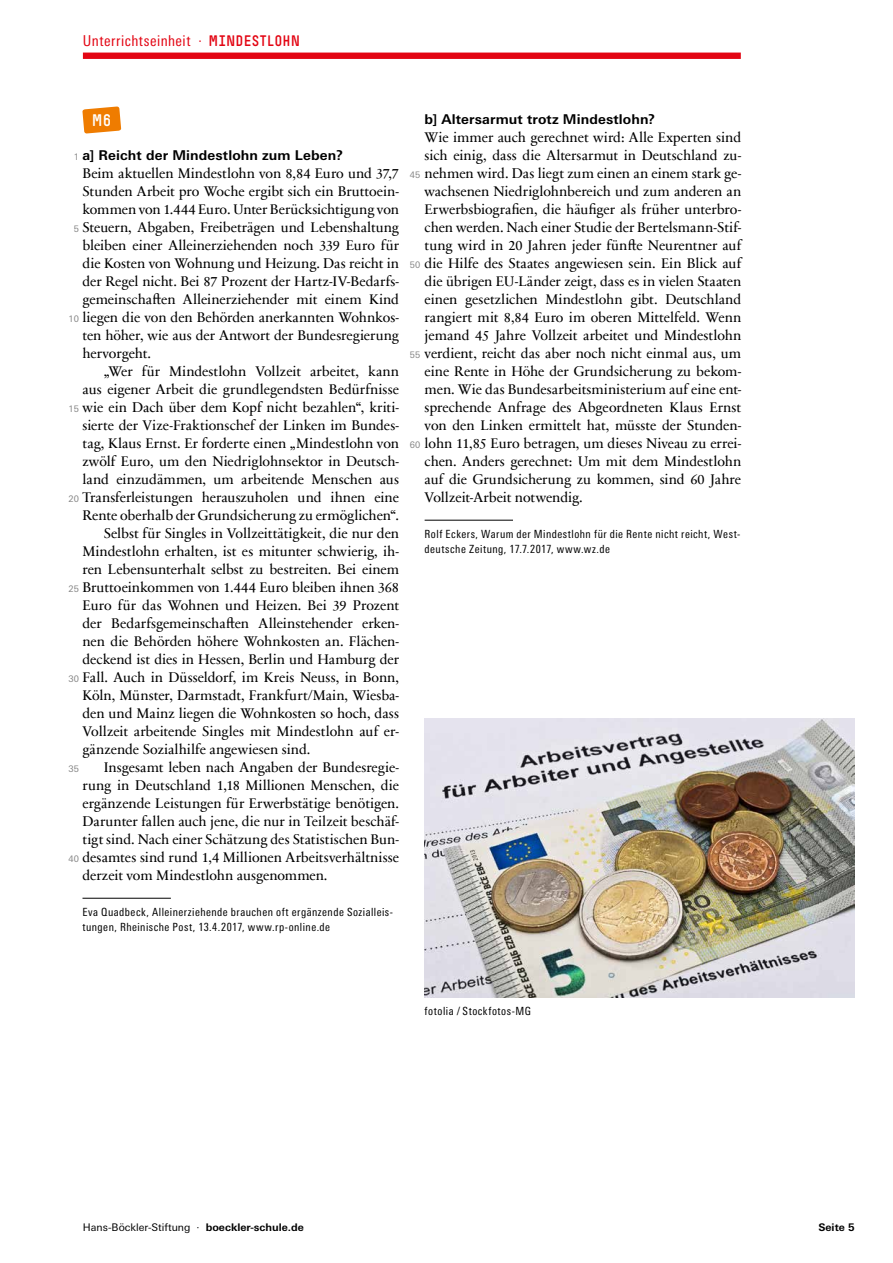
<style>
.page{position:relative;width:893px;height:1263px;background:#fff}
.page>*{position:absolute;margin:0;border:0;box-sizing:border-box;transform-origin:0 0}
.t1{font:16.5px "Simple HBS";color:#fff}
.t2{font:condensed 15px "Univers Next Pro";letter-spacing:.035em;color:#e30513}
.t3{font:14.25px/18px "Sabon Next Com";letter-spacing:-.005em;color:#000;text-align:justify}
.t4{font:700 13.5px "Univers Next Pro";letter-spacing:.01em;color:#000}
.t5{font:condensed 11.25px/15px "Univers Next Pro";letter-spacing:.04em;color:#000}
.t6{font:10.5px "Univers Next Pro";color:#000}
.t7{font:700 10.5px "Univers Next Pro";color:#000}
.t8{font:9px "Univers Next Pro";color:#878787}
.s1{font-family:"Simple HBS";font-stretch:normal}
.s2{font-weight:700}
</style>
<div class="page">
<div style="left:83px;top:53px;width:658px;height:6px;background:#e30513"></div>
<svg style="left:82px;top:106px;width:39px;height:28px"></svg>
<hr style="left:82px;top:898px;width:89px;height:1px;background:#000">
<hr style="left:425px;top:520px;width:88px;height:1px;background:#000">
<img style="left:425px;top:718px;width:430px;height:279px">
<p class="t2" style="left:83px;top:32px;width:219px">Unterrichtseinheit · <span class="s1">MINDESTLOHN</span></p>
<p class="t1" style="left:92px;top:111px;width:21px">M6</p>
<p class="t4" style="left:82px;top:147px;width:262px">a] Reicht der Mindestlohn zum Leben?</p>
<p class="t3" style="left:82px;top:164px;width:318px">Beim aktuellen Mindestlohn von 8,84 Euro und 37,7<br>Stunden Arbeit pro Woche ergibt sich ein Bruttoein&shy;kommen von 1.444 Euro. Unter Berücksichtigung von Steuern, Abgaben, Freibeträgen und Lebenshaltung bleiben einer Alleinerziehenden noch 339 Euro für die Kosten von Wohnung und Heizung. Das reicht in der Regel nicht. Bei 87 Prozent der Hartz-IV-Bedarfs&shy;gemeinschaften Alleinerziehender mit einem Kind liegen die von den Behörden anerkannten Wohnkos&shy;ten höher, wie aus der Antwort der Bundesregierung hervorgeht.</p>
<p class="t3" style="left:104px;top:362px;width:297px">„Wer für Mindestlohn Vollzeit arbeitet, kann</p>
<p class="t3" style="left:82px;top:380px;width:318px">aus eigener Arbeit die grundlegendsten Bedürfnisse</p>
<p class="t3" style="left:82px;top:398px;width:318px">wie ein Dach über dem Kopf nicht bezahlen“, kriti-</p>
<p class="t3" style="left:82px;top:416px;width:318px">sierte der Vize-Fraktionschef der Linken im Bundes-</p>
<p class="t3" style="left:82px;top:434px;width:318px">tag, Klaus Ernst. Er forderte einen „Mindestlohn von</p>
<p class="t3" style="left:82px;top:452px;width:318px">zwölf Euro, um den Niedriglohnsektor in Deutsch-</p>
<p class="t3" style="left:82px;top:470px;width:318px">land einzudämmen, um arbeitende Menschen aus</p>
<p class="t3" style="left:82px;top:488px;width:318px">Transferleistungen herauszuholen und ihnen eine</p>
<p class="t3" style="left:82px;top:506px;width:318px">Rente oberhalb der Grundsicherung zu ermöglichen“.</p>
<p class="t3" style="left:104px;top:524px;width:297px">Selbst für Singles in Vollzeittätigkeit, die nur den</p>
<p class="t3" style="left:82px;top:542px;width:318px">Mindestlohn erhalten, ist es mitunter schwierig, ih-</p>
<p class="t3" style="left:82px;top:560px;width:318px">ren Lebensunterhalt selbst zu bestreiten. Bei einem</p>
<p class="t3" style="left:82px;top:578px;width:318px">Bruttoeinkommen von 1.444 Euro bleiben ihnen 368</p>
<p class="t3" style="left:82px;top:596px;width:318px">Euro für das Wohnen und Heizen. Bei 39 Prozent</p>
<p class="t3" style="left:82px;top:614px;width:318px">der Bedarfsgemeinschaften Alleinstehender erken-</p>
<p class="t3" style="left:82px;top:632px;width:318px">nen die Behörden höhere Wohnkosten an. Flächen-</p>
<p class="t3" style="left:82px;top:650px;width:318px">deckend ist dies in Hessen, Berlin und Hamburg der</p>
<p class="t3" style="left:82px;top:668px;width:318px">Fall. Auch in Düsseldorf, im Kreis Neuss, in Bonn,</p>
<p class="t3" style="left:82px;top:686px;width:318px">Köln, Münster, Darmstadt, Frankfurt/Main, Wiesba-</p>
<p class="t3" style="left:82px;top:704px;width:318px">den und Mainz liegen die Wohnkosten so hoch, dass</p>
<p class="t3" style="left:82px;top:722px;width:318px">Vollzeit arbeitende Singles mit Mindestlohn auf er-</p>
<p class="t3" style="left:82px;top:740px;width:229px">gänzende Sozialhilfe angewiesen sind.</p>
<p class="t3" style="left:104px;top:758px;width:297px">Insgesamt leben nach Angaben der Bundesregie-</p>
<p class="t3" style="left:82px;top:776px;width:318px">rung in Deutschland 1,18 Millionen Menschen, die</p>
<p class="t3" style="left:82px;top:794px;width:318px">ergänzende Leistungen für Erwerbstätige benötigen.</p>
<p class="t3" style="left:82px;top:812px;width:318px">Darunter fallen auch jene, die nur in Teilzeit beschäf-</p>
<p class="t3" style="left:82px;top:830px;width:318px">tigt sind. Nach einer Schätzung des Statistischen Bun-</p>
<p class="t3" style="left:82px;top:848px;width:318px">desamtes sind rund 1,4 Millionen Arbeitsverhältnisse</p>
<p class="t3" style="left:82px;top:866px;width:247px">derzeit vom Mindestlohn ausgenommen.</p>
<p class="t5" style="left:82px;top:905px;width:312px">Eva Quadbeck, Alleinerziehende brauchen oft ergänzende Sozialleis&shy;tungen, Rheinische Post, 13.4.2017, www.rp-online.de</p>
<p class="t8" style="left:74px;top:152px;width:7px">1</p>
<p class="t8" style="left:74px;top:224px;width:7px">5</p>
<p class="t8" style="left:69px;top:314px;width:12px">10</p>
<p class="t8" style="left:69px;top:404px;width:12px">15</p>
<p class="t8" style="left:69px;top:494px;width:12px">20</p>
<p class="t8" style="left:69px;top:584px;width:12px">25</p>
<p class="t8" style="left:69px;top:674px;width:12px">30</p>
<p class="t8" style="left:69px;top:764px;width:12px">35</p>
<p class="t8" style="left:69px;top:854px;width:12px">40</p>
<p class="t4" style="left:425px;top:111px;width:232px">b] Altersarmut trotz Mindestlohn?</p>
<p class="t3" style="left:425px;top:128px;width:318px">Wie immer auch gerechnet wird: Alle Experten sind sich einig, dass die Altersarmut in Deutschland zu&shy;nehmen wird. Das liegt zum einen an einem stark ge&shy;wachsenen Niedriglohnbereich und zum anderen an Erwerbsbiografien, die häufiger als früher unterbro&shy;chen werden. Nach einer Studie der Bertelsmann-Stif&shy;tung wird in 20 Jahren jeder fünfte Neurentner auf die Hilfe des Staates angewiesen sein. Ein Blick auf die übrigen EU-Länder zeigt, dass es in vielen Staaten einen gesetzlichen Mindestlohn gibt. Deutschland rangiert mit 8,84 Euro im oberen Mittelfeld. Wenn jemand 45 Jahre Vollzeit arbeitet und Mindestlohn verdient, reicht das aber noch nicht einmal aus, um eine Rente in Höhe der Grundsicherung zu bekom&shy;men. Wie das Bundesarbeitsministerium auf eine ent&shy;sprechende Anfrage des Abgeordneten Klaus Ernst von den Linken ermittelt hat, müsste der Stunden&shy;lohn 11,85 Euro betragen, um dieses Niveau zu errei&shy;chen. Anders gerechnet: Um mit dem Mindestlohn auf die Grundsicherung zu kommen, sind 60 Jahre Vollzeit-Arbeit notwendig.</p>
<p class="t5" style="left:425px;top:527px;width:317px">Rolf Eckers, Warum der Mindestlohn für die Rente nicht reicht, West&shy;deutsche Zeitung, 17.7.2017, www.wz.de</p>
<p class="t8" style="left:410px;top:170px;width:12px">45</p>
<p class="t8" style="left:410px;top:260px;width:12px">50</p>
<p class="t8" style="left:410px;top:350px;width:12px">55</p>
<p class="t8" style="left:410px;top:440px;width:12px">60</p>
<p class="t5" style="left:425px;top:1004px;width:108px">fotolia / Stockfotos-MG</p>
<p class="t6" style="left:83px;top:1222px;width:222px">Hans-Böckler-Stiftung · <span class="s2">boeckler-schule.de</span></p>
<p class="t7" style="left:818px;top:1221px;width:38px">Seite 5</p>
</div>
